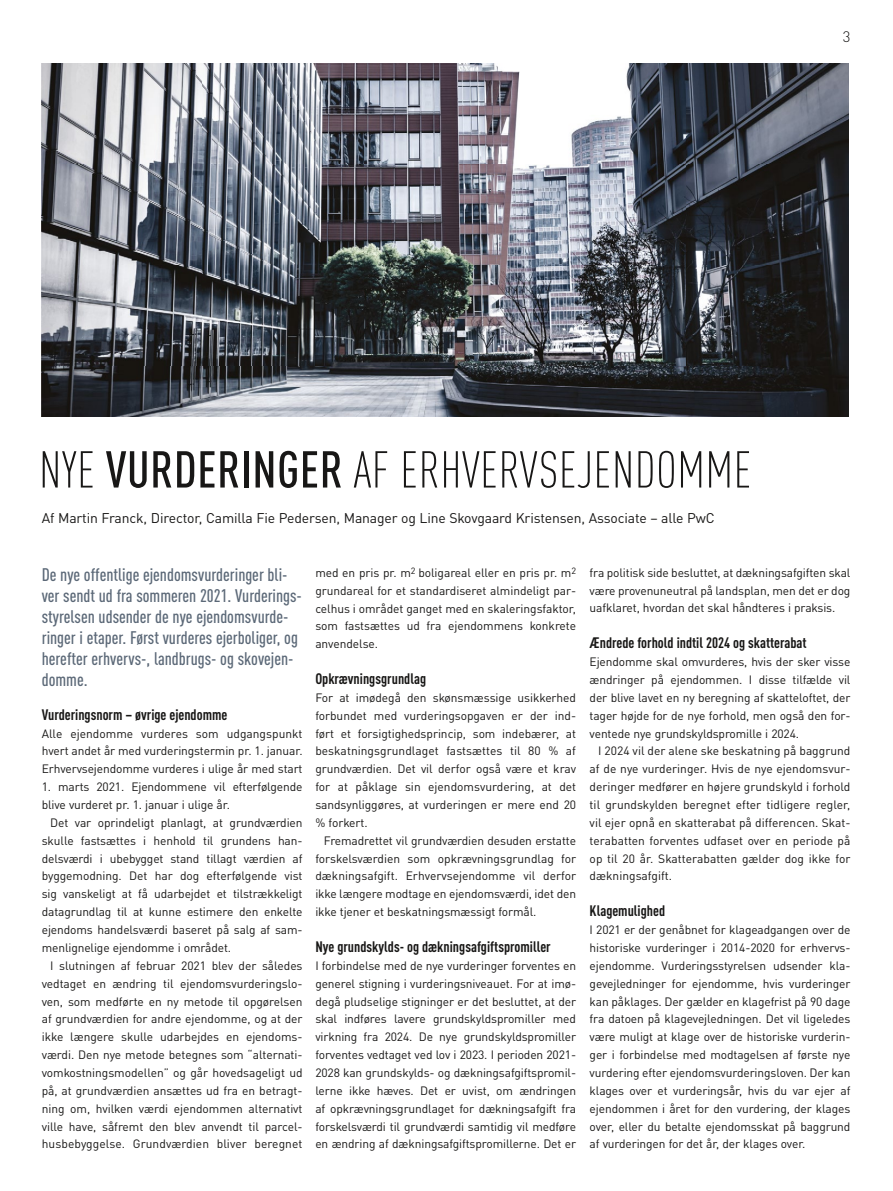
<style>
.page{position:relative;width:893px;height:1191px;background:#fff}
.page>*{position:absolute;margin:0;border:0;box-sizing:border-box;transform-origin:0 0}
.t1{font:300 condensed 51px "DINOT";letter-spacing:.01em;color:#181716}
.t2{font:500 condensed 18px/21px "DINOT";color:#5b6877}
.t3{font:700 condensed 15px "DINOT";color:#181716}
.t4{font:300 15px "DINOT";color:#181716}
.t5{font:13.95px "DINOT";letter-spacing:-.01em;color:#181716}
.t6{font:12px/17.9px "DINOT";letter-spacing:-.01em;color:#181716;text-align:justify}
.s1{font-weight:500}
</style>
<div class="page">
<img style="left:42px;top:64px;width:806px;height:353px">
<p class="t4" style="left:843px;top:27px;width:9px">3</p>
<h1 class="t1" style="left:39px;top:440px;width:714px">NYE <span class="s1">VURDERINGER</span> AF ERHVERVSEJENDOMME</h1>
<p class="t5" style="left:42px;top:509px;width:674px">Af Martin Franck, Director, Camilla Fie Pedersen, Manager og Line Skovgaard Kristensen, Associate – alle PwC</p>
<h2 class="t2" style="left:42px;top:564px;width:262px">De nye offentlige ejendomsvurderinger bli&shy;ver sendt ud fra sommeren 2021. Vurderings&shy;styrelsen udsender de nye ejendomsvurde&shy;ringer i etaper. Først vurderes ejerboliger, og herefter erhvervs-, landbrugs- og skovejen&shy;domme.</h2>
<p class="t3" style="left:42px;top:705px;width:187px">Vurderingsnorm – øvrige ejendomme</p>
<p class="t6" style="left:42px;top:724px;width:262px">Alle ejendomme vurderes som udgangspunkt hvert andet år med vurderingstermin pr. 1. januar.<br>Erhvervsejendomme vurderes i ulige år med start</p>
<p class="t6" style="left:42px;top:777px;width:262px">1. marts 2021. Ejendommene vil efterfølgende blive vurderet pr. 1. januar i ulige år.</p>
<p class="t6" style="left:42px;top:813px;width:262px;text-indent:9px">Det var oprindeligt planlagt, at grundværdien skulle fastsættes i henhold til grundens han&shy;delsværdi i ubebygget stand tillagt værdien af byggemodning. Det har dog efterfølgende vist sig vanskeligt at få udarbejdet et tilstrækkeligt datagrundlag til at kunne estimere den enkelte ejendoms handelsværdi baseret på salg af sam&shy;menlignelige ejendomme i området.</p>
<p class="t6" style="left:42px;top:956px;width:262px;text-indent:9px">I slutningen af februar 2021 blev der således vedtaget en ændring til ejendomsvurderingslo&shy;ven, som medførte en ny metode til opgørelsen af grundværdien for andre ejendomme, og at der ikke længere skulle udarbejdes en ejendoms&shy;værdi. Den nye metode betegnes som “alternati&shy;vomkostningsmodellen” og går hovedsageligt ud på, at grundværdien ansættes ud fra en betragt&shy;ning om, hvilken værdi ejendommen alternativt ville have, såfremt den blev anvendt til parcel&shy;husbebyggelse. Grundværdien bliver beregnet</p>
<p class="t6" style="left:315px;top:563px;width:262px">med en pris pr. m<sup>2</sup> boligareal eller en pris pr. m<sup>2 </sup>grundareal for et standardiseret almindeligt par&shy;celhus i området ganget med en skaleringsfaktor, som fastsættes ud fra ejendommens konkrete anvendelse.</p>
<p class="t3" style="left:315px;top:669px;width:112px">Opkrævningsgrundlag</p>
<p class="t6" style="left:315px;top:688px;width:262px">For at imødegå den skønsmæssige usikkerhed forbundet med vurderingsopgaven er der ind&shy;ført et forsigtighedsprincip, som indebærer, at beskatningsgrundlaget fastsættes til 80 % af grundværdien. Det vil derfor også være et krav for at påklage sin ejendomsvurdering, at det sandsynliggøres, at vurderingen er mere end 20 % forkert.</p>
<p class="t6" style="left:315px;top:831px;width:262px;text-indent:9px">Fremadrettet vil grundværdien desuden erstatte forskelsværdien som opkrævningsgrundlag for dækningsafgift. Erhvervsejendomme vil derfor ikke længere modtage en ejendomsværdi, idet den ikke tjener et beskatningsmæssigt formål.</p>
<p class="t3" style="left:315px;top:937px;width:237px">Nye grundskylds- og dækningsafgiftspromiller</p>
<p class="t6" style="left:315px;top:956px;width:262px">I forbindelse med de nye vurderinger forventes en generel stigning i vurderingsniveauet. For at imø&shy;degå pludselige stigninger er det besluttet, at der skal indføres lavere grundskyldspromiller med virkning fra 2024. De nye grundskyldspromiller forventes vedtaget ved lov i 2023. I perioden 2021- 2028 kan grundskylds- og dækningsafgiftspromil&shy;lerne ikke hæves. Det er uvist, om ændringen af opkrævningsgrundlaget for dækningsafgift fra forskelsværdi til grundværdi samtidig vil medføre en ændring af dækningsafgiftspromillerne. Det er</p>
<p class="t6" style="left:590px;top:563px;width:262px">fra politisk side besluttet, at dækningsafgiften skal være provenuneutral på landsplan, men det er dog uafklaret, hvordan det skal håndteres i praksis.</p>
<p class="t3" style="left:590px;top:634px;width:219px">Ændrede forhold indtil 2024 og skatterabat</p>
<p class="t6" style="left:590px;top:652px;width:262px">Ejendomme skal omvurderes, hvis der sker visse ændringer på ejendommen. I disse tilfælde vil der blive lavet en ny beregning af skatteloftet, der tager højde for de nye forhold, men også den for&shy;ventede nye grundskyldspromille i 2024.</p>
<p class="t6" style="left:590px;top:742px;width:262px;text-indent:9px">I 2024 vil der alene ske beskatning på baggrund af de nye vurderinger. Hvis de nye ejendomsvur&shy;deringer medfører en højere grundskyld i forhold til grundskylden beregnet efter tidligere regler, vil ejer opnå en skatterabat på differencen. Skat&shy;terabatten forventes udfaset over en periode på op til 20 år. Skatterabatten gælder dog ikke for dækningsafgift.</p>
<p class="t3" style="left:590px;top:901px;width:77px">Klagemulighed</p>
<p class="t6" style="left:590px;top:920px;width:262px">I 2021 er der genåbnet for klageadgangen over de historiske vurderinger i 2014-2020 for erhvervs&shy;ejendomme. Vurderingsstyrelsen udsender kla&shy;gevejledninger for ejendomme, hvis vurderinger kan påklages. Der gælder en klagefrist på 90 dage fra datoen på klagevejledningen. Det vil ligeledes være muligt at klage over de historiske vurderin&shy;ger i forbindelse med modtagelsen af første nye vurdering efter ejendomsvurderingsloven. Der kan klages over et vurderingsår, hvis du var ejer af ejendommen i året for den vurdering, der klages over, eller du betalte ejendomsskat på baggrund af vurderingen for det år, der klages over.</p>
</div>
